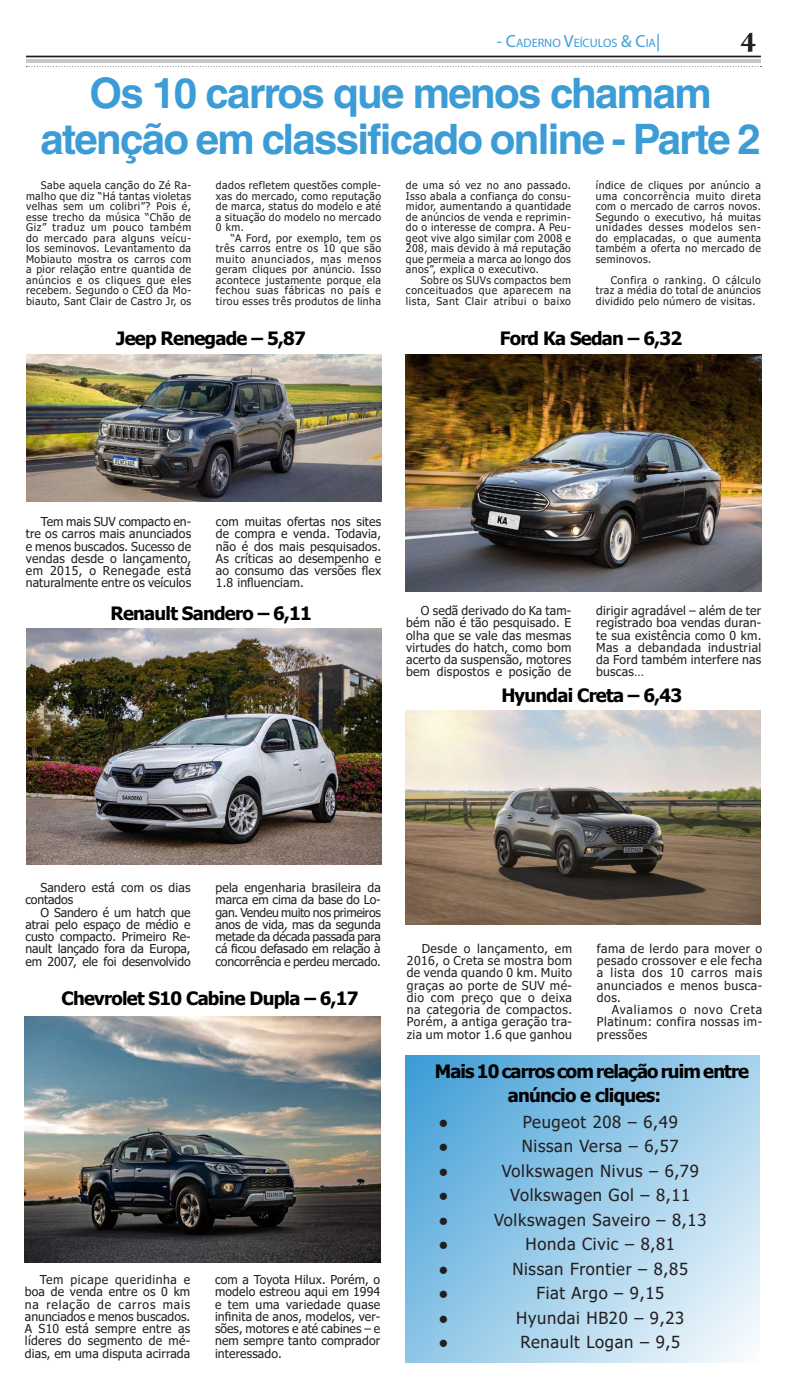
<style>
.page{position:relative;width:787px;height:1389px;background:#fff}
.page>*{position:absolute;margin:0;border:0;box-sizing:border-box;transform-origin:0 0}
.t1{font:700 42px/46.4px "Helvetica";letter-spacing:-.04em;color:#3b9cd6;text-align:center}
.t2{font:700 30.62px "Arno Pro";color:#231f20}
.t3{font:700 18.38px/23.6px "Tahoma";letter-spacing:-.04em;color:#000}
.t4{font:16.62px "Tahoma";letter-spacing:.04em;color:#231f20}
.t5{font:12.25px/12.2px "Tahoma";letter-spacing:.015em;color:#231f20;text-align:justify}
.t6{font:12.25px "Myriad Pro";color:#3b9cd6}
.t7{font:10.5px/10.5px "Tahoma";letter-spacing:.04em;color:#231f20;text-align:justify}
.s1{font-size:17.5px}
</style>
<div class="page">
<hr style="left:26px;top:59px;width:734px;height:4px;background:#c7c8ca">
<hr style="left:26px;top:56px;width:734px;height:1px;background:#231f20">
<svg style="left:26px;top:66px;width:735px;height:1px"></svg>
<svg style="left:406px;top:1055px;width:353px;height:308px;background:#9acce9"></svg>
<img style="left:26px;top:355px;width:355px;height:146px">
<img style="left:26px;top:628px;width:355px;height:237px">
<img style="left:25px;top:1017px;width:355px;height:246px">
<img style="left:406px;top:355px;width:355px;height:236px">
<img style="left:406px;top:711px;width:353px;height:214px">
<p class="t6" style="left:496px;top:35px;width:165px"><span class="s1">- C</span>ADERNO <span class="s1">V</span>EÍCULOS <span class="s1">&amp; C</span>IA<span class="s1">|</span></p>
<h2 class="t2" style="left:740px;top:24px;width:17px">4</h2>
<h1 class="t1" style="left:40px;top:69px;width:721px">Os 10 carros que menos chamam atenção em classificado online - Parte 2</h1>
<p class="t7" style="left:26px;top:181px;width:166px;text-indent:15px">Sabe aquela canção do Zé Ra&shy;malho que diz “Há tantas violetas velhas sem um colibri”? Pois é, esse trecho da música “Chão de Giz” traduz um pouco também do mercado para alguns veícu&shy;los seminovos. Levantamento da Mobiauto mostra os carros com a pior relação entre quantida de anúncios e os cliques que eles recebem. Segundo o CEO da Mo&shy;biauto, Sant Clair de Castro Jr, os</p>
<p class="t7" style="left:216px;top:181px;width:166px">dados refletem questões comple&shy;xas do mercado, como reputação de marca, status do modelo e até a situação do modelo no mercado 0 km.</p>
<p class="t7" style="left:406px;top:181px;width:166px">de uma só vez no ano passado.<br>Isso abala a confiança do consu&shy;midor, aumentando a quantidade de anúncios de venda e reprimin&shy;do o interesse de compra. A Peu&shy;geot vive algo similar com 2008 e 208, mais devido à má reputação que permeia a marca ao longo dos anos”, explica o executivo.</p>
<p class="t7" style="left:406px;top:275px;width:166px;text-indent:15px">Sobre os SUVs compactos bem conceituados que aparecem na lista, Sant Clair atribui o baixo</p>
<p class="t7" style="left:595px;top:181px;width:166px">índice de cliques por anúncio a uma concorrência muito direta com o mercado de carros novos.<br>Segundo o executivo, há muitas unidades desses modelos sen&shy;do emplacadas, o que aumenta também a oferta no mercado de seminovos.</p>
<p class="t7" style="left:595px;top:275px;width:166px;text-indent:15px">Confira o ranking. O cálculo traz a média do total de anúncios dividido pelo número de visitas.</p>
<p class="t7" style="left:216px;top:233px;width:166px;text-indent:15px">“A Ford, por exemplo, tem os três carros entre os 10 que são muito anunciados, mas menos geram cliques por anúncio. Isso acontece justamente porque ela fechou suas fábricas no país e tirou esses três produtos de linha</p>
<h3 class="t3" style="left:116px;top:327px;width:191px">Jeep Renegade – 5,87</h3>
<h3 class="t3" style="left:499px;top:327px;width:184px">Ford Ka Sedan – 6,32</h3>
<p class="t5" style="left:26px;top:516px;width:167px;text-indent:15px">Tem mais SUV compacto en&shy;tre os carros mais anunciados e menos buscados. Sucesso de vendas desde o lançamento, em 2015, o Renegade está naturalmente entre os veículos</p>
<p class="t5" style="left:216px;top:516px;width:167px">com muitas ofertas nos sites de compra e venda. Todavia, não é dos mais pesquisados.<br>As críticas ao desempenho e ao consumo das versões flex 1.8 influenciam.</p>
<h3 class="t3" style="left:110px;top:602px;width:203px">Renault Sandero – 6,11</h3>
<p class="t5" style="left:406px;top:605px;width:167px;text-indent:15px">O sedã derivado do Ka tam&shy;bém não é tão pesquisado. E olha que se vale das mesmas virtudes do hatch, como bom acerto da suspensão, motores bem dispostos e posição de</p>
<p class="t5" style="left:596px;top:605px;width:167px">dirigir agradável – além de ter registrado boa vendas duran&shy;te sua existência como 0 km.<br>Mas a debandada industrial da Ford também interfere nas buscas…</p>
<h3 class="t3" style="left:501px;top:684px;width:182px">Hyundai Creta – 6,43</h3>
<p class="t5" style="left:25px;top:882px;width:167px;text-indent:15px">Sandero está com os dias contados</p>
<p class="t5" style="left:25px;top:907px;width:167px;text-indent:15px">O Sandero é um hatch que atrai pelo espaço de médio e custo compacto. Primeiro Re&shy;nault lançado fora da Europa, em 2007, ele foi desenvolvido</p>
<p class="t5" style="left:215px;top:882px;width:167px">pela engenharia brasileira da marca em cima da base do Lo&shy;gan. Vendeu muito nos primeiros anos de vida, mas da segunda metade da década passada para cá ficou defasado em relação à concorrência e perdeu mercado.</p>
<h3 class="t3" style="left:61px;top:988px;width:298px">Chevrolet S10 Cabine Dupla – 6,17</h3>
<p class="t5" style="left:25px;top:1274px;width:167px;text-indent:15px">Tem picape queridinha e boa de venda entre os 0 km na relação de carros mais anunciados e menos buscados.<br>A S10 está sempre entre as líderes do segmento de mé&shy;dias, em uma disputa acirrada</p>
<p class="t5" style="left:215px;top:1274px;width:167px">com a Toyota Hilux. Porém, o modelo estreou aqui em 1994 e tem uma variedade quase infinita de anos, modelos, ver&shy;sões, motores e até cabines – e nem sempre tanto comprador interessado.</p>
<p class="t5" style="left:406px;top:943px;width:167px;text-indent:15px">Desde o lançamento, em 2016, o Creta se mostra bom de venda quando 0 km. Muito graças ao porte de SUV mé&shy;dio com preço que o deixa na categoria de compactos.<br>Porém, a antiga geração tra&shy;zia um motor 1.6 que ganhou</p>
<p class="t5" style="left:596px;top:943px;width:167px">fama de lerdo para mover o pesado crossover e ele fecha a lista dos 10 carros mais anunciados e menos busca&shy;dos.</p>
<p class="t5" style="left:596px;top:1004px;width:167px;text-indent:15px">Avaliamos o novo Creta Platinum: confira nossas im&shy;pressões</p>
<h3 class="t3" style="left:507px;top:1061px;width:242px;text-indent:-73px">Mais 10 carros com relação ruim entre anúncio e cliques:</h3>
<h3 class="t4" style="left:438px;top:1110px;width:12px">●</h3>
<h3 class="t4" style="left:522px;top:1110px;width:156px">Peugeot 208 – 6,49</h3>
<h3 class="t4" style="left:438px;top:1135px;width:12px">●</h3>
<h3 class="t4" style="left:521px;top:1135px;width:158px">Nissan Versa – 6,57</h3>
<h3 class="t4" style="left:438px;top:1159px;width:12px">●</h3>
<h3 class="t4" style="left:501px;top:1159px;width:198px">Volkswagen Nivus – 6,79</h3>
<h3 class="t4" style="left:438px;top:1184px;width:12px">●</h3>
<h3 class="t4" style="left:510px;top:1184px;width:181px">Volkswagen Gol – 8,11</h3>
<h3 class="t4" style="left:438px;top:1208px;width:12px">●</h3>
<h3 class="t4" style="left:494px;top:1208px;width:214px">Volkswagen Saveiro – 8,13</h3>
<h3 class="t4" style="left:438px;top:1233px;width:12px">●</h3>
<h3 class="t4" style="left:525px;top:1233px;width:151px">Honda Civic – 8,81</h3>
<h3 class="t4" style="left:438px;top:1257px;width:12px">●</h3>
<h3 class="t4" style="left:512px;top:1257px;width:177px">Nissan Frontier – 8,85</h3>
<h3 class="t4" style="left:438px;top:1282px;width:12px">●</h3>
<h3 class="t4" style="left:536px;top:1282px;width:129px">Fiat Argo – 9,15</h3>
<h3 class="t4" style="left:438px;top:1306px;width:12px">●</h3>
<h3 class="t4" style="left:516px;top:1306px;width:169px">Hyundai HB20 – 9,23</h3>
<h3 class="t4" style="left:438px;top:1331px;width:12px">●</h3>
<h3 class="t4" style="left:520px;top:1331px;width:161px">Renault Logan – 9,5</h3>
</div>
